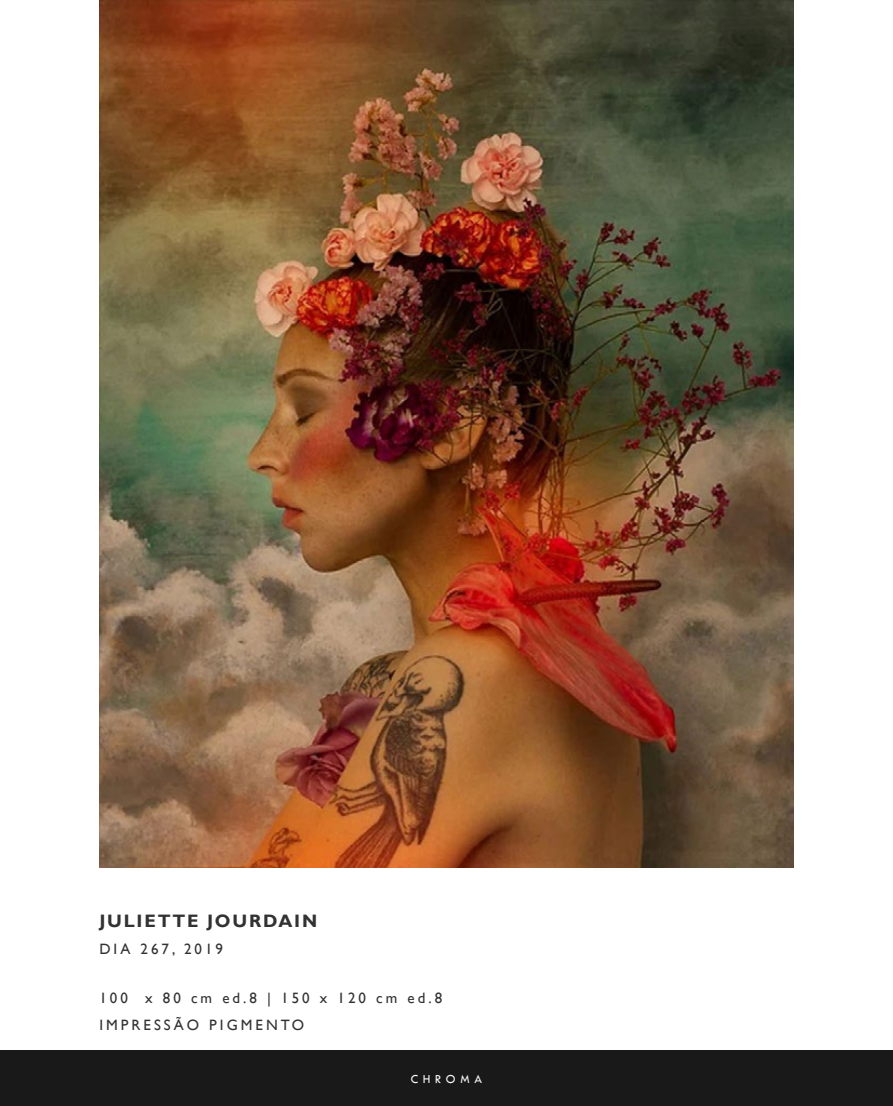
<style>
.page{position:relative;width:893px;height:1106px;background:#fff}
.page>*{position:absolute;margin:0;border:0;box-sizing:border-box;transform-origin:0 0}
.t1{font:700 18px "Gill Sans";letter-spacing:.1em;color:#323232}
.t2{font:15px/27px "Gill Sans";letter-spacing:.2em;color:#323232}
.t3{font:12.75px "Pure Thin Duran Go";letter-spacing:.35em;color:#fafafa}
</style>
<div class="page">
<div style="left:0;top:1050px;width:893px;height:56px;background:#191919"></div>
<img style="left:99px;top:0;width:695px;height:868px">
<p class="t1" style="left:99px;top:910px;width:219px">JULIETTE JOURDAIN</p>
<p class="t2" style="left:99px;top:935px;width:125px">DIA 267, 2019</p>
<p class="t2" style="left:99px;top:984px;width:344px">100 x 80 cm ed.8 | 150 x 120 cm ed.8<br>IMPRESSÃO PIGMENTO</p>
<p class="t3" style="left:411px;top:1072px;width:73px">CHROMA</p>
</div>
